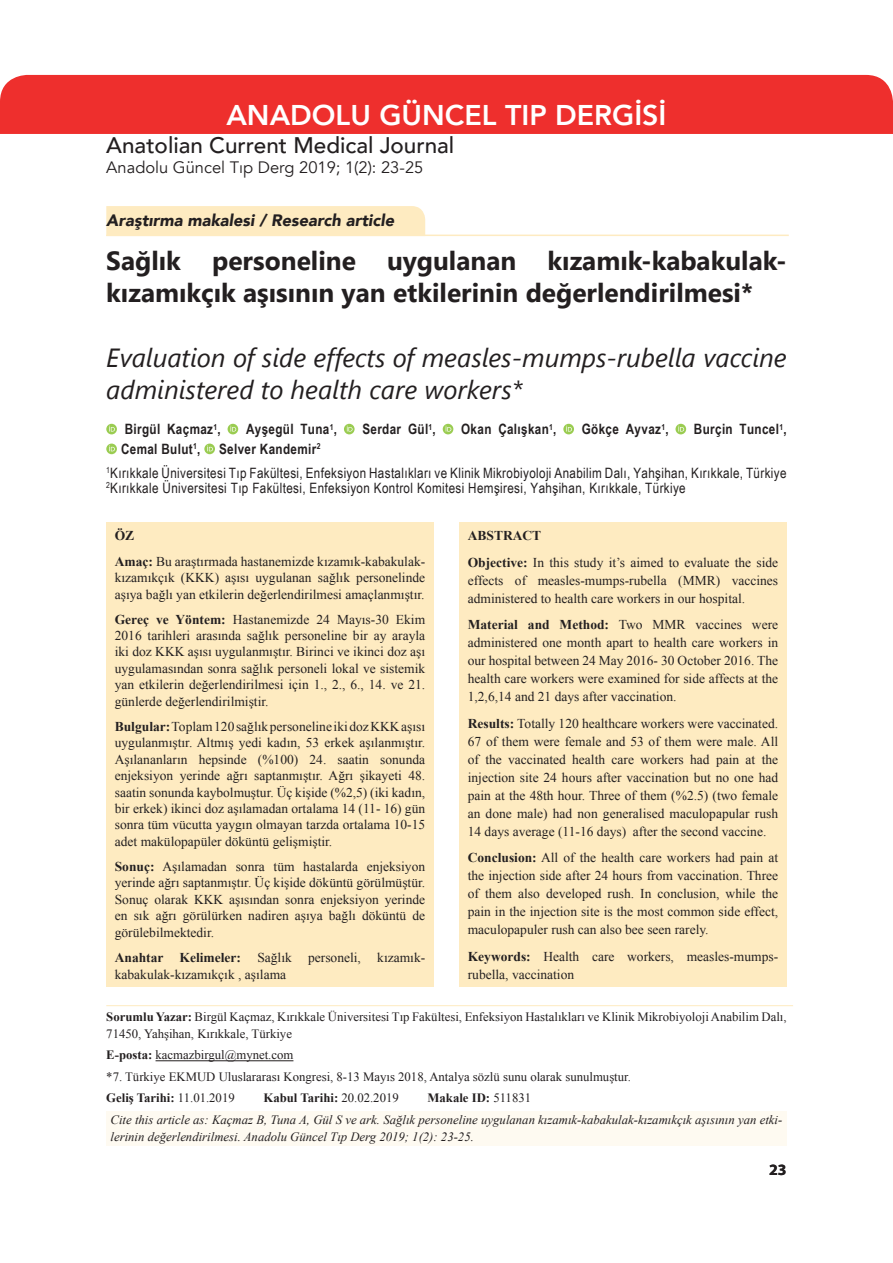
<style>
.page{position:relative;width:893px;height:1263px;background:#fff}
.page>*{position:absolute;margin:0;border:0;box-sizing:border-box;transform-origin:0 0}
.t1{font:800 28.5px "Avenir";color:#fff}
.t2{font:700 26.25px/31.5px "Segoe UI";color:#231f20}
.t3{font:italic 26.25px/31.5px "Segoe UI";color:#231f20}
.t4{font:500 22.5px "Avenir";color:#231f20}
.t5{font:16.5px "Avenir";color:#231f20}
.t6{font:italic 900 16.5px "Avenir";color:#231f20}
.t7{font:700 15.75px "Branding Sans";color:#231f20}
.t8{font:14.25px/23.5px "Arial Narrow";letter-spacing:.025em;color:#231f20}
.t9{font:700 14.25px "Arial Narrow";letter-spacing:.025em;color:#231f20}
.t10{font:13.5px/16.5px "Times New Roman";color:#231f20}
.t11{font:12.75px/21.5px "Times New Roman";color:#231f20}
.t12{font:italic 12.75px/17.2px "Times New Roman";color:#231f20}
.t13{font:700 12.75px "Times New Roman";color:#231f20}
.s1{font-weight:700}
.s2{font-weight:400}
</style>
<div class="page">
<svg style="left:106px;top:424px;width:11px;height:10px"></svg>
<svg style="left:109px;top:426px;width:6px;height:5px"></svg>
<svg style="left:228px;top:424px;width:10px;height:10px"></svg>
<svg style="left:230px;top:426px;width:6px;height:5px"></svg>
<svg style="left:344px;top:424px;width:11px;height:10px"></svg>
<svg style="left:347px;top:426px;width:6px;height:5px"></svg>
<svg style="left:443px;top:424px;width:10px;height:10px"></svg>
<svg style="left:446px;top:426px;width:5px;height:5px"></svg>
<svg style="left:563px;top:424px;width:11px;height:10px"></svg>
<svg style="left:566px;top:426px;width:6px;height:5px"></svg>
<svg style="left:675px;top:424px;width:11px;height:10px"></svg>
<svg style="left:678px;top:426px;width:6px;height:5px"></svg>
<div style="left:106px;top:444px;width:11px;height:10px;background:#9acc51;border-radius:50%"></div>
<svg style="left:109px;top:445px;width:6px;height:6px"></svg>
<svg style="left:204px;top:444px;width:11px;height:10px"></svg>
<svg style="left:207px;top:445px;width:6px;height:6px"></svg>
<div style="left:106px;top:522px;width:328px;height:465px;background:#feebc1"></div>
<div style="left:459px;top:522px;width:328px;height:465px;background:#feebc1"></div>
<hr style="left:106px;top:1005px;width:687px;height:1px;background:#feebc1">
<hr style="left:106px;top:235px;width:683px;height:1px;background:#feebc1">
<div style="left:106px;top:206px;width:319px;height:29px;background:#feebc1"></div>
<hr style="left:156px;top:1060px;width:137px;height:1px;background:#231f20">
<div style="left:0;top:75px;width:893px;height:59px;background:#ee2f2d"></div>
<div style="left:106px;top:1111px;width:681px;height:34px;background:#fefaf1"></div>
<h1 class="t1" style="left:226px;top:93px;width:442px">ANADOLU GÜNCEL TIP DERGİSİ</h1>
<h3 class="t4" style="left:106px;top:125px;width:350px">Anatolian Current Medical Journal</h3>
<p class="t5" style="left:106px;top:157px;width:319px">Anadolu Güncel Tıp Derg 2019; 1(2): 23-25</p>
<p class="t6" style="left:106px;top:207px;width:289px">Araştırma makalesi / Research article</p>
<h2 class="t2" style="left:106px;top:244px;width:682px">Sağlık personeline uygulanan kızamık-kabakulak&shy;kızamıkçık aşısının yan etkilerinin değerlendirilmesi*</h2>
<h2 class="t3" style="left:106px;top:341px;width:682px">Evaluation of side effects of measles-mumps-rubella vaccine administered to health care workers*</h2>
<p class="t9" style="left:125px;top:419px;width:97px">Birgül Kaçmaz<sup>1</sup>,</p>
<p class="t9" style="left:246px;top:419px;width:93px">Ayşegül Tuna<sup>1</sup>,</p>
<p class="t9" style="left:362px;top:419px;width:75px">Serdar Gül<sup>1</sup>,</p>
<p class="t9" style="left:461px;top:419px;width:97px">Okan Çalışkan<sup>1</sup>,</p>
<p class="t9" style="left:582px;top:419px;width:88px">Gökçe Ayvaz<sup>1</sup>,</p>
<p class="t9" style="left:694px;top:419px;width:94px">Burçin Tuncel<sup>1</sup>,</p>
<p class="t9" style="left:121px;top:438px;width:81px">Cemal Bulut<sup>1</sup>,</p>
<p class="t8" style="left:106px;top:437px;width:682px;text-indent:113px"><span class="s1">Selver Kandemir</span><sup>2<br></sup><sup>1</sup>Kırıkkale Üniversitesi Tıp Fakültesi, Enfeksiyon Hastalıkları ve Klinik Mikrobiyoloji Anabilim Dalı, Yahşihan, Kırıkkale, Türkiye</p>
<p class="t8" style="left:106px;top:475px;width:581px"><sup>2</sup>Kırıkkale Üniversitesi Tıp Fakültesi, Enfeksiyon Kontrol Komitesi Hemşiresi, Yahşihan, Kırıkkale, Türkiye</p>
<p class="t10" style="left:115px;top:523px;width:312px;line-height:25.3px"><span class="s1">ÖZ<br>Amaç:</span> Bu araştırmada hastanemizde kızamık-kabakulak-</p>
<p class="t10" style="left:115px;top:569px;width:312px">kızamıkçık (KKK) aşısı uygulanan sağlık personelinde aşıya bağlı yan etkilerin değerlendirilmesi amaçlanmıştır.</p>
<p class="t10" style="left:115px;top:611px;width:312px;text-align:justify"><span class="s1">Gereç ve Yöntem:</span> Hastanemizde 24 Mayıs-30 Ekim 2016 tarihleri arasında sağlık personeline bir ay arayla iki doz KKK aşısı uygulanmıştır. Birinci ve ikinci doz aşı uygulamasından sonra sağlık personeli lokal ve sistemik yan etkilerin değerlendirilmesi için 1., 2., 6., 14. ve 21. günlerde değerlendirilmiştir.</p>
<p class="t10" style="left:115px;top:718px;width:312px;text-align:justify"><span class="s1">Bulgular:</span> Toplam 120 sağlık personeline iki doz KKK aşısı uygulanmıştır. Altmış yedi kadın, 53 erkek aşılanmıştır.<br>Aşılananların hepsinde (%100) 24. saatin sonunda enjeksiyon yerinde ağrı saptanmıştır. Ağrı şikayeti 48. saatin sonunda kaybolmuştur. Üç kişide (%2,5) (iki kadın, bir erkek) ikinci doz aşılamadan ortalama 14 (11- 16) gün sonra tüm vücutta yaygın olmayan tarzda ortalama 10-15 adet makülopapüler döküntü gelişmiştir.</p>
<p class="t10" style="left:115px;top:858px;width:312px;text-align:justify"><span class="s1">Sonuç:</span> Aşılamadan sonra tüm hastalarda enjeksiyon yerinde ağrı saptanmıştır. Üç kişide döküntü görülmüştür.<br>Sonuç olarak KKK aşısından sonra enjeksiyon yerinde en sık ağrı görülürken nadiren aşıya bağlı döküntü de görülebilmektedir.</p>
<p class="t10" style="left:115px;top:949px;width:312px;line-height:17px"><span class="s1">Anahtar Kelimeler:</span> Sağlık personeli, kızamık&shy;kabakulak-kızamıkçık , aşılama</p>
<p class="t10" style="left:468px;top:522px;width:312px;line-height:26.5px"><span class="s1">ABSTRACT<br>Objective:</span> In this study it’s aimed to evaluate the side</p>
<p class="t10" style="left:468px;top:571px;width:312px;line-height:18px">effects of measles-mumps-rubella (MMR) vaccines administered to health care workers in our hospital.</p>
<p class="t10" style="left:468px;top:616px;width:312px;line-height:18px;text-align:justify"><span class="s1">Material and Method:</span> Two MMR vaccines were administered one month apart to health care workers in our hospital between 24 May 2016- 30 October 2016. The health care workers were examined for side affects at the 1,2,6,14 and 21 days after vaccination.</p>
<p class="t10" style="left:468px;top:714px;width:312px;line-height:18px;text-align:justify"><span class="s1">Results:</span> Totally 120 healthcare workers were vaccinated.<br>67 of them were female and 53 of them were male. All of the vaccinated health care workers had pain at the injection site 24 hours after vaccination but no one had pain at the 48th hour. Three of them (%2.5) (two female an done male) had non generalised maculopapular rush 14 days average (11-16 days) after the second vaccine.</p>
<p class="t10" style="left:468px;top:849px;width:312px;line-height:18px;text-align:justify"><span class="s1">Conclusion:</span> All of the health care workers had pain at the injection side after 24 hours from vaccination. Three of them also developed rush. In conclusion, while the pain in the injection site is the most common side effect, maculopapuler rush can also bee seen rarely.</p>
<p class="t10" style="left:468px;top:947px;width:312px;line-height:18px"><span class="s1">Keywords:</span> Health care workers, measles-mumps&shy;rubella, vaccination</p>
<p class="t11" style="left:106px;top:1007px;width:682px;line-height:17.2px"><span class="s1">Sorumlu Yazar:</span> Birgül Kaçmaz, Kırıkkale Üniversitesi Tıp Fakültesi, Enfeksiyon Hastalıkları ve Klinik Mikrobiyoloji Anabilim Dalı,<br>71450, Yahşihan, Kırıkkale, Türkiye</p>
<p class="t11" style="left:106px;top:1044px;width:526px"><span class="s1">E-posta:</span> kacmazbirgul@mynet.com<br>*7. Türkiye EKMUD Uluslararası Kongresi, 8-13 Mayıs 2018, Antalya sözlü sunu olarak sunulmuştur.<br><span class="s1">Geliş Tarihi:</span> 11.01.2019</p>
<p class="t13" style="left:263px;top:1089px;width:137px">Kabul Tarihi: <span class="s2">20.02.2019</span></p>
<p class="t13" style="left:427px;top:1089px;width:105px">Makale ID: <span class="s2">511831</span></p>
<p class="t12" style="left:111px;top:1111px;width:673px">Cite this article as: Kaçmaz B, Tuna A, Gül S ve ark. Sağlık personeline uygulanan kızamık-kabakulak-kızamıkçık aşısının yan etki&shy;lerinin değerlendirilmesi. Anadolu Güncel Tıp Derg 2019; 1(2): 23-25.</p>
<p class="t7" style="left:769px;top:1162px;width:19px">23</p>
</div>
